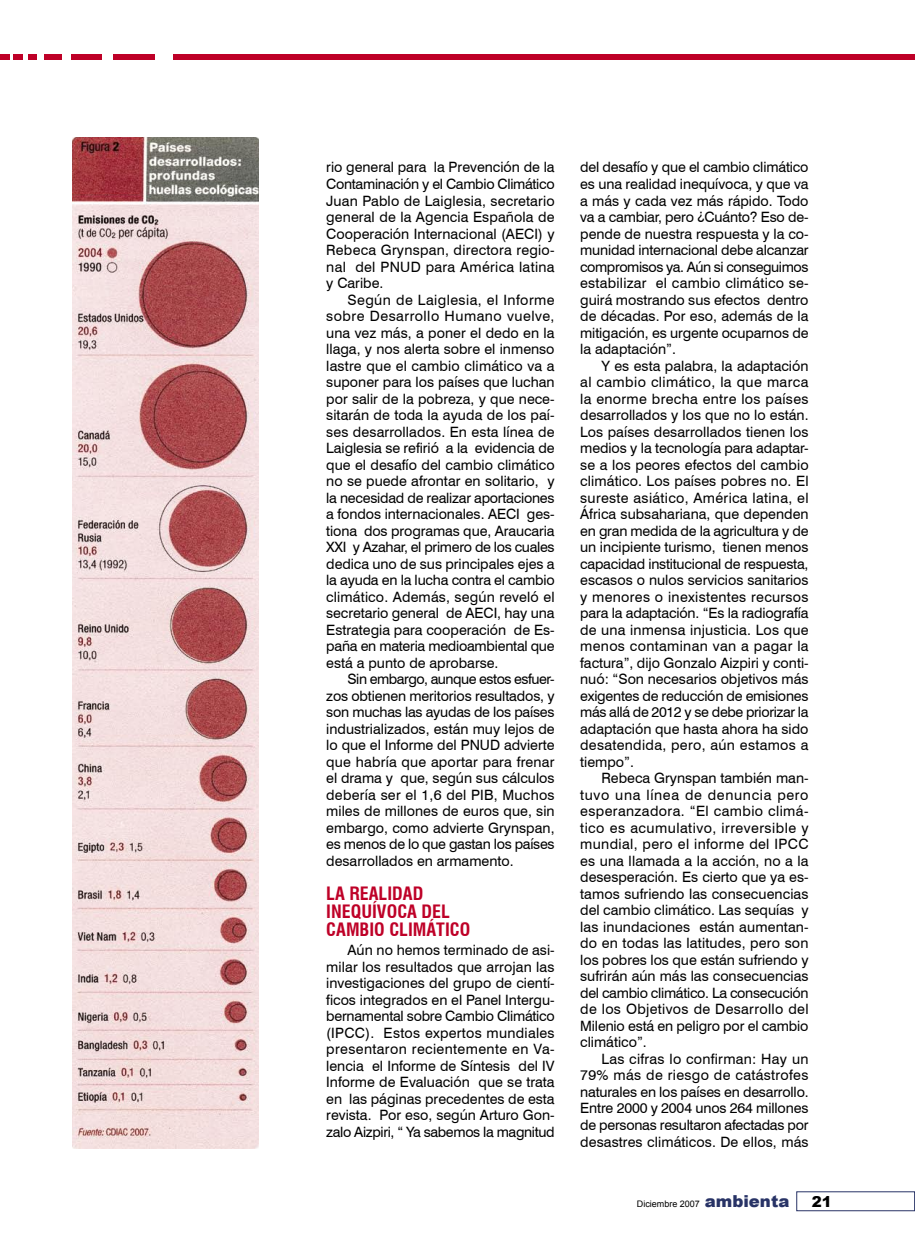
<style>
.page{position:relative;width:915px;height:1255px;background:#fff}
.page>*{position:absolute;margin:0;border:0;box-sizing:border-box;transform-origin:0 0}
.Ladillos{font:700 condensed 18px/18px "Swiss 721 BT";color:#be0027}
.t1{font:900 15px "Arial";color:#000}
.Texto_general{font:14.25px/16.5px "Swiss 721 BT";color:#000;text-align:justify}
.t2{font:9px "Arial";color:#000}
.s1{font-weight:900;font-size:16.5px;color:#283366}
</style>
<div class="page">
<div style="left:0;top:54px;width:914px;height:6px;background:#be0027"></div>
<div style="left:155px;top:20px;width:18px;height:62px;background:#fff"></div>
<div style="left:102px;top:23px;width:11px;height:61px;background:#fff"></div>
<div style="left:62px;top:22px;width:8px;height:66px;background:#fff"></div>
<div style="left:37px;top:22px;width:7px;height:61px;background:#fff"></div>
<hr style="left:23px;top:22px;width:4px;height:64px;background:#fff">
<hr style="left:10px;top:22px;width:2px;height:60px;background:#fff">
<img style="left:72px;top:137px;width:187px;height:1011px">
<p class="Texto_general" style="left:326px;top:159px;width:230px">rio general para la Prevención de la Contaminación y el Cambio Climático Juan Pablo de Laiglesia, secretario general de la Agencia Española de Cooperación Internacional (AECI) y Rebeca Grynspan, directora regio&shy;nal del PNUD para América latina y Caribe.</p>
<p class="Texto_general" style="left:326px;top:291px;width:230px;text-indent:21px">Según de Laiglesia, el Informe sobre Desarrollo Humano vuelve, una vez más, a poner el dedo en la llaga, y nos alerta sobre el inmenso lastre que el cambio climático va a suponer para los países que luchan por salir de la pobreza, y que nece&shy;sitarán de toda la ayuda de los paí&shy;ses desarrollados. En esta línea de Laiglesia se refirió a la evidencia de que el desafío del cambio climático no se puede afrontar en solitario, y la necesidad de realizar aportaciones a fondos internacionales. AECI ges&shy;tiona dos programas que, Araucaria XXI y Azahar, el primero de los cuales dedica uno de sus principales ejes a la ayuda en la lucha contra el cambio climático. Además, según reveló el secretario general de AECI, hay una Estrategia para cooperación de Es&shy;paña en materia medioambiental que está a punto de aprobarse.</p>
<p class="Texto_general" style="left:326px;top:670px;width:230px;text-indent:21px">Sin embargo, aunque estos esfuer&shy;zos obtienen meritorios resultados, y son muchas las ayudas de los países industrializados, están muy lejos de lo que el Informe del PNUD advierte que habría que aportar para frenar el drama y que, según sus cálculos debería ser el 1,6 del PIB, Muchos miles de millones de euros que, sin embargo, como advierte Grynspan, es menos de lo que gastan los países desarrollados en armamento.</p>
<p class="Ladillos" style="left:326px;top:884px;width:145px">LA REALIDAD<br>INEQUÍVOCA DEL<br>CAMBIO CLIMÁTICO</p>
<p class="Texto_general" style="left:326px;top:941px;width:230px;text-indent:21px">Aún no hemos terminado de asi&shy;milar los resultados que arrojan las investigaciones del grupo de cientí&shy;ficos integrados en el Panel Intergu&shy;bernamental sobre Cambio Climático (IPCC). Estos expertos mundiales presentaron recientemente en Va&shy;lencia el Informe de Síntesis del IV Informe de Evaluación que se trata en las páginas precedentes de esta revista. Por eso, según Arturo Gon&shy;zalo Aizpiri, “ Ya sabemos la magnitud</p>
<p class="Texto_general" style="left:580px;top:159px;width:230px">del desafío y que el cambio climático es una realidad inequívoca, y que va a más y cada vez más rápido. Todo va a cambiar, pero ¿Cuánto? Eso de&shy;pende de nuestra respuesta y la co&shy;munidad internacional debe alcanzar compromisos ya. Aún si conseguimos estabilizar el cambio climático se&shy;guirá mostrando sus efectos dentro de décadas. Por eso, además de la mitigación, es urgente ocuparnos de la adaptación”.</p>
<p class="Texto_general" style="left:580px;top:357px;width:230px;text-indent:21px">Y es esta palabra, la adaptación al cambio climático, la que marca la enorme brecha entre los países desarrollados y los que no lo están.<br>Los países desarrollados tienen los medios y la tecnología para adaptar&shy;se a los peores efectos del cambio climático. Los países pobres no. El sureste asiático, América latina, el África subsahariana, que dependen en gran medida de la agricultura y de un incipiente turismo, tienen menos capacidad institucional de respuesta, escasos o nulos servicios sanitarios y menores o inexistentes recursos para la adaptación. “Es la radiografía de una inmensa injusticia. Los que menos contaminan van a pagar la factura”, dijo Gonzalo Aizpiri y conti&shy;nuó: “Son necesarios objetivos más exigentes de reducción de emisiones más allá de 2012 y se debe priorizar la adaptación que hasta ahora ha sido desatendida, pero, aún estamos a tiempo”.</p>
<p class="Texto_general" style="left:580px;top:769px;width:230px;text-indent:21px">Rebeca Grynspan también man&shy;tuvo una línea de denuncia pero esperanzadora. “El cambio climá&shy;tico es acumulativo, irreversible y mundial, pero el informe del IPCC es una llamada a la acción, no a la desesperación. Es cierto que ya es&shy;tamos sufriendo las consecuencias del cambio climático. Las sequías y las inundaciones están aumentan&shy;do en todas las latitudes, pero son los pobres los que están sufriendo y sufrirán aún más las consecuencias del cambio climático. La consecución de los Objetivos de Desarrollo del Milenio está en peligro por el cambio climático”.</p>
<p class="Texto_general" style="left:580px;top:1050px;width:230px;text-indent:21px">Las cifras lo confirman: Hay un 79% más de riesgo de catástrofes naturales en los países en desarrollo.<br>Entre 2000 y 2004 unos 264 millones de personas resultaron afectadas por desastres climáticos. De ellos, más</p>
<p class="t2" style="left:636px;top:1197px;width:154px">Diciembre 2007 <span class="s1">ambienta</span></p>
<p class="t1" style="left:811px;top:1190px;width:22px">21</p>
</div>
